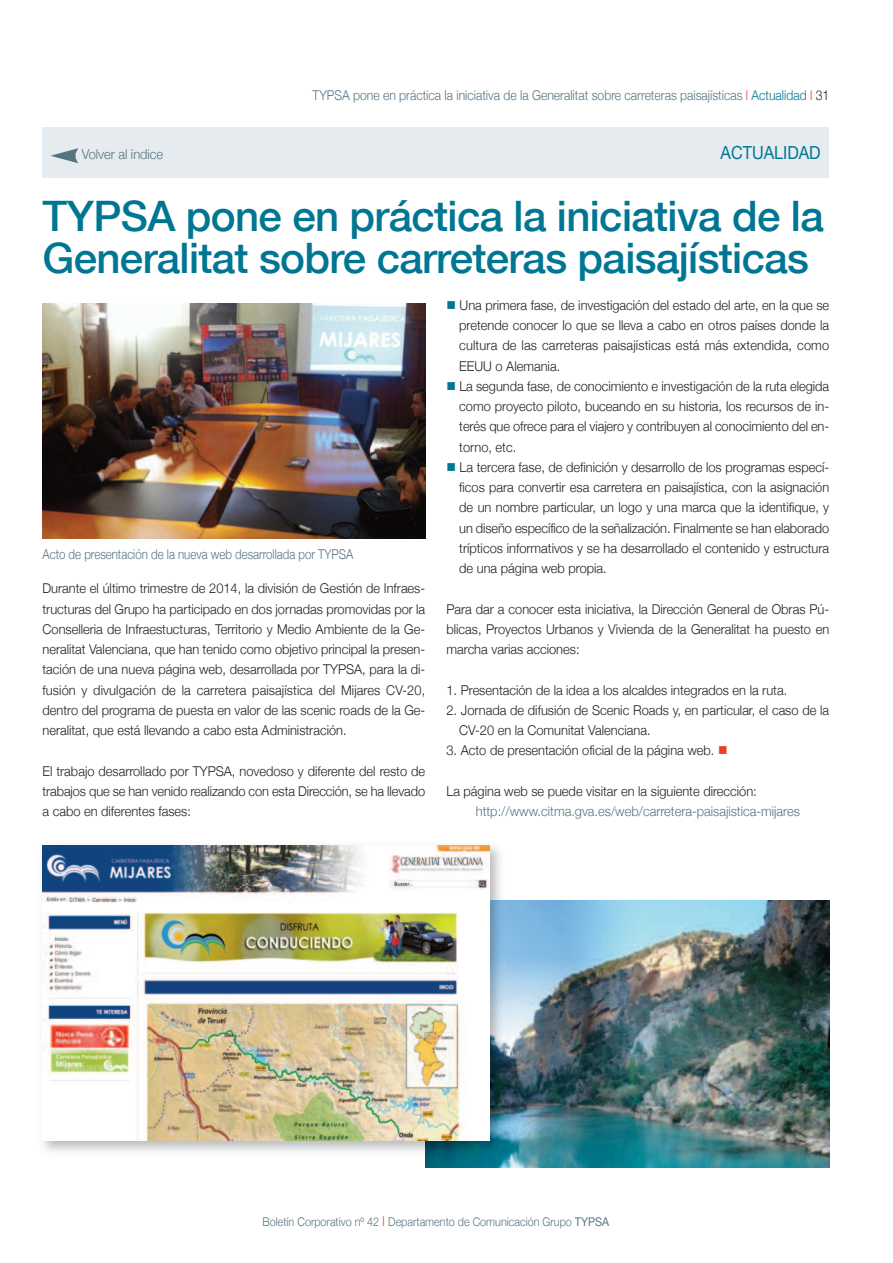
<style>
.page{position:relative;width:893px;height:1263px;background:#fff}
.page>*{position:absolute;margin:0;border:0;box-sizing:border-box;transform-origin:0 0}
.t1{font:500 42px/42px "Helvetica Neue";letter-spacing:-.015em;color:#007693}
.t2{font:18px "Helvetica Neue";color:#007693;scale:.9 1}
.t3{font:300 13.5px/20.2px "Helvetica Neue";color:#231f20;text-align:justify;scale:.95 1}
.t4{font:300 13.5px "Helvetica Neue";color:#557482;scale:.9 1}
.t5{font:300 13.5px "Helvetica Neue";color:#557482;scale:.95 1}
.t6{font:300 13.5px "Helvetica Neue";color:#557482;scale:.85 1}
.t7{font:300 12px "Helvetica Neue";color:#557482;scale:.9 1}
.s1{color:#ef3e22}
.s2{color:#007693}
.s3{color:#231f20}
.s4{font-size:13.5px;color:#ef3e22}
.s5{font-weight:400}
</style>
<div class="page">
<img style="left:43px;top:303px;width:382px;height:236px">
<img style="left:425px;top:901px;width:404px;height:266px">
<img style="left:42px;top:845px;width:467px;height:314px">
<img style="left:43px;top:845px;width:447px;height:295px">
<div style="left:43px;top:128px;width:786px;height:50px;background:#e5ebee"></div>
<svg style="left:50px;top:148px;width:28px;height:15px"></svg>
<p class="t4" style="left:313px;top:87px;width:575px">TYPSA pone en práctica la iniciativa de la Generalitat sobre carreteras paisajísticas <span class="s1">l</span> <span class="s2">Actualidad</span> <span class="s1">l</span> <span class="s3">31</span></p>
<p class="t5" style="left:82px;top:146px;width:87px">Volver al índice</p>
<h2 class="t2" style="left:720px;top:142px;width:113px">ACTUALIDAD</h2>
<h1 class="t1" style="left:43px;top:194px;width:783px">TYPSA pone en práctica la iniciativa de la<br>Generalitat sobre carreteras paisajísticas</h1>
<p class="t6" style="left:43px;top:545px;width:367px">Acto de presentación de la nueva web desarrollada por TYPSA</p>
<p class="t3" style="left:43px;top:578px;width:404px">Durante el último trimestre de 2014, la división de Gestión de Infraes&shy;tructuras del Grupo ha participado en dos jornadas promovidas por la Conselleria de Infraestucturas, Territorio y Medio Ambiente de la Ge&shy;neralitat Valenciana, que han tenido como objetivo principal la presen&shy;tación de una nueva página web, desarrollada por TYPSA, para la di&shy;fusión y divulgación de la carretera paisajística del Mijares CV-20, dentro del programa de puesta en valor de las scenic roads de la Ge&shy;neralitat, que está llevando a cabo esta Administración.</p>
<p class="t3" style="left:43px;top:760px;width:404px">El trabajo desarrollado por TYPSA, novedoso y diferente del resto de trabajos que se han venido realizando con esta Dirección, se ha llevado a cabo en diferentes fases:</p>
<p class="t3" style="left:459px;top:295px;width:391px;text-indent:-13px"><span class="s2">■</span> Una primera fase, de investigación del estado del arte, en la que se pretende conocer lo que se lleva a cabo en otros países donde la cultura de las carreteras paisajísticas está más extendida, como EEUU o Alemania.</p>
<p class="t3" style="left:459px;top:376px;width:391px;text-indent:-13px"><span class="s2">■</span> La segunda fase, de conocimiento e investigación de la ruta elegida como proyecto piloto, buceando en su historia, los recursos de in&shy;terés que ofrece para el viajero y contribuyen al conocimiento del en&shy;torno, etc.</p>
<p class="t3" style="left:459px;top:457px;width:391px;text-indent:-13px"><span class="s2">■</span> La tercera fase, de definición y desarrollo de los programas especí&shy;ficos para convertir esa carretera en paisajística, con la asignación de un nombre particular, un logo y una marca que la identifique, y un diseño específico de la señalización. Finalmente se han elaborado trípticos informativos y se ha desarrollado el contenido y estructura de una página web propia.</p>
<p class="t3" style="left:446px;top:598px;width:404px">Para dar a conocer esta iniciativa, la Dirección General de Obras Pú&shy;blicas, Proyectos Urbanos y Vivienda de la Generalitat ha puesto en marcha varias acciones:</p>
<p class="t3" style="left:446px;top:679px;width:360px">1. Presentación de la idea a los alcaldes integrados en la ruta.</p>
<p class="t3" style="left:459px;top:700px;width:391px;text-indent:-13px">2. Jornada de difusión de Scenic Roads y, en particular, el caso de la<br>CV-20 en la Comunitat Valenciana.</p>
<p class="t3" style="left:446px;top:740px;width:297px">3. Acto de presentación oficial de la página web. <span class="s1">■</span></p>
<p class="t3" style="left:446px;top:781px;width:328px">La página web se puede visitar en la siguiente dirección:</p>
<p class="t5" style="left:476px;top:803px;width:343px">http://www.citma.gva.es/web/carretera-paisajistica-mijares</p>
<p class="t7" style="left:263px;top:1214px;width:387px">Boletín Corporativo nº 42 <span class="s4">l</span> Departamento de Comunicación Grupo <span class="s5">TYPSA</span></p>
</div>
